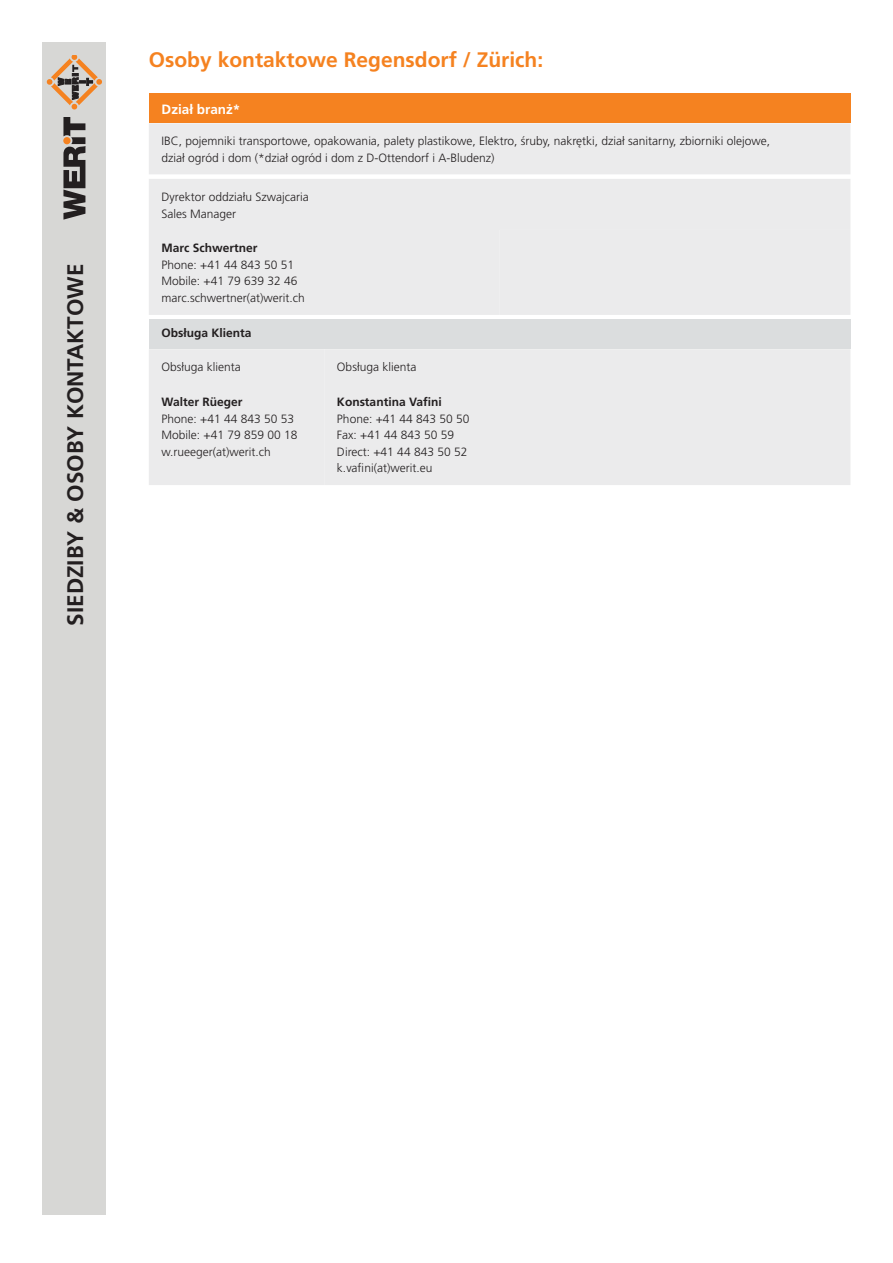
<style>
.page{position:relative;width:893px;height:1263px;background:#fff}
.page>*{position:absolute;margin:0;border:0;box-sizing:border-box;transform-origin:0 0}
.t1{font:700 22.5px "Frutiger CE";color:#231f20}
.t2{font:700 21px "Frutiger CE";color:#f58220}
.t3{font:700 13.5px "Frutiger CE";color:#fff}
.t4{font:300 12px/16.5px "Frutiger CE";color:#231f20}
.t5{font:700 12px "Frutiger CE";color:#231f20}
</style>
<div class="page">
<div style="left:43px;top:43px;width:63px;height:1171px;background:#d7d7d5"></div>
<svg style="left:63px;top:117px;width:22px;height:103px"></svg>
<div style="left:63px;top:137px;width:8px;height:7px;background:#f58220;border-radius:50%"></div>
<svg style="left:47px;top:56px;width:55px;height:54px"></svg>
<div style="left:149px;top:94px;width:701px;height:29px;background:#f58220"></div>
<div style="left:149px;top:123px;width:701px;height:362px;background:#ebebec"></div>
<div style="left:324px;top:230px;width:526px;height:255px;background:#ebebec"></div>
<div style="left:149px;top:319px;width:701px;height:30px;background:#dbddde"></div>
<h1 class="t1" style="left:62px;top:626px;width:364px;rotate:-90deg">SIEDZIBY &amp; OSOBY KONTAKTOWE</h1>
<h2 class="t2" style="left:149px;top:47px;width:396px">Osoby kontaktowe Regensdorf / Zürich:</h2>
<p class="t3" style="left:162px;top:101px;width:80px">Dział branż*</p>
<p class="t4" style="left:162px;top:133px;width:610px">IBC, pojemniki transportowe, opakowania, palety plastikowe, Elektro, śruby, nakrętki, dział sanitarny, zbiorniki olejowe, dział ogród i dom (*dział ogród i dom z D-Ottendorf i A-Bludenz)</p>
<p class="t4" style="left:162px;top:188px;width:149px">Dyrektor oddziału Szwajcaria<br>Sales Manager</p>
<p class="t5" style="left:162px;top:241px;width:97px">Marc Schwertner</p>
<p class="t4" style="left:162px;top:256px;width:145px">Phone: +41 44 843 50 51<br>Mobile: +41 79 639 32 46 marc.schwertner(at)werit.ch</p>
<p class="t5" style="left:162px;top:326px;width:92px">Obsługa Klienta</p>
<p class="t4" style="left:162px;top:359px;width:81px">Obsługa klienta</p>
<p class="t4" style="left:337px;top:359px;width:81px">Obsługa klienta</p>
<p class="t5" style="left:162px;top:395px;width:82px">Walter Rüeger</p>
<p class="t4" style="left:162px;top:410px;width:137px">Phone: +41 44 843 50 53<br>Mobile: +41 79 859 00 18 w.rueeger(at)werit.ch</p>
<p class="t5" style="left:337px;top:395px;width:106px">Konstantina Vafini</p>
<p class="t4" style="left:337px;top:410px;width:134px">Phone: +41 44 843 50 50<br>Fax: +41 44 843 50 59<br>Direct: +41 44 843 50 52 k.vafini(at)werit.eu</p>
</div>
